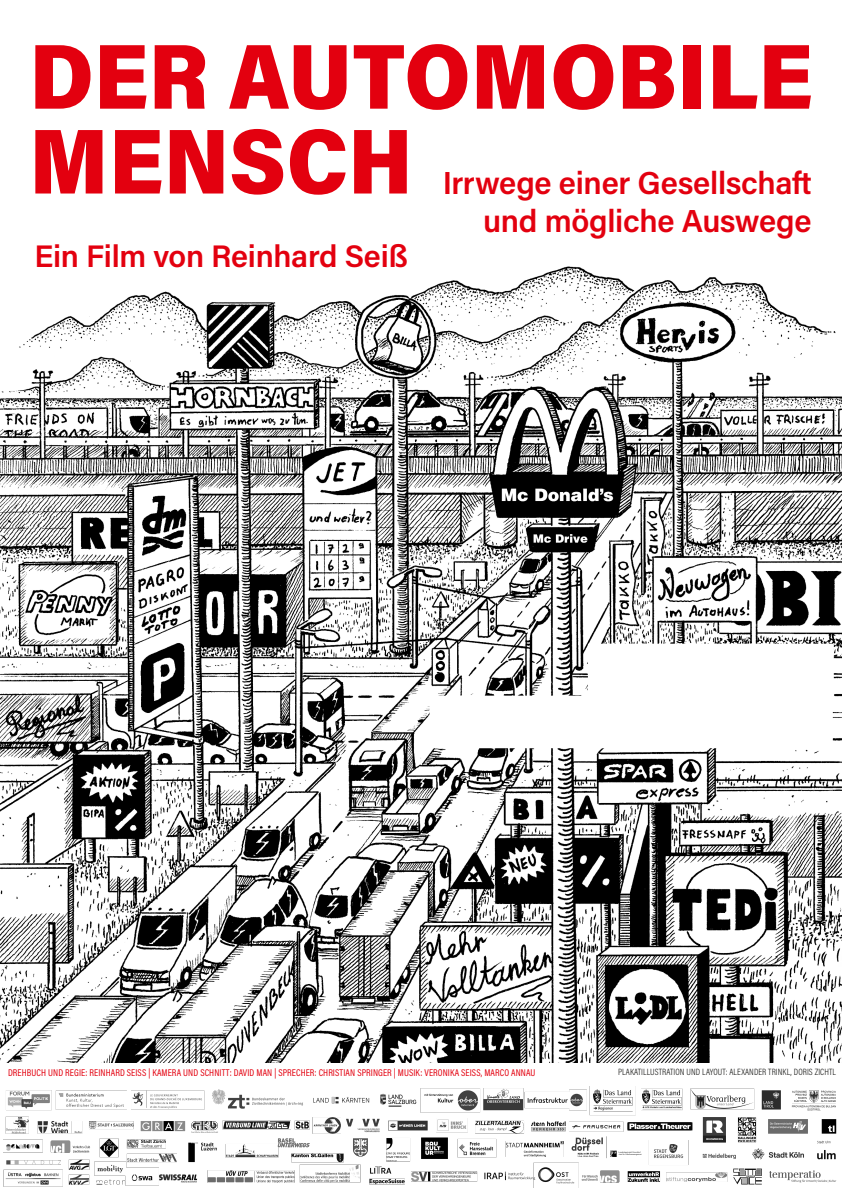
<style>
.page{position:relative;width:842px;height:1192px;background:#fff}
.page>*{position:absolute;margin:0;border:0;box-sizing:border-box;transform-origin:0 0}
.t1{font:900 92.65px/84.8px "Acumin Pro Semi Cond";color:#e3000f}
.t2{font:600 31.75px/38.2px "Acumin Pro";letter-spacing:-.01em;color:#e3000f;text-align:right}
.t3{font:600 31.1px "Acumin Pro";letter-spacing:-.01em;color:#e3000f}
.t4{font:9.9px "Acumin Pro Cond";letter-spacing:.01em;color:#e3000f}
.t5{font:300 9.2px "Acumin Pro Cond";letter-spacing:.01em;color:#1a1a18}
</style>
<div class="page">
<img style="left:0;top:266px;width:842px;height:797px">
<img style="left:3px;top:1086px;width:834px;height:102px">
<svg style="left:429px;top:644px;width:405px;height:104px"></svg>
<h1 class="t1" style="left:29px;top:30px;width:785px">DER AUTOMOBILE<br>MENSCH</h1>
<h2 class="t2" style="left:443px;top:162px;width:370px">Irrwege einer Gesellschaft und mögliche Auswege</h2>
<h3 class="t3" style="left:34px;top:234px;width:375px">Ein Film von Reinhard Seiß</h3>
<p class="t4" style="left:8px;top:1066px;width:529px">DREHBUCH UND REGIE: REINHARD SEISS | KAMERA UND SCHNITT: DAVID MAN | SPRECHER: CHRISTIAN SPRINGER | MUSIK: VERONIKA SEISS, MARCO ANNAU</p>
<p class="t5" style="left:618px;top:1066px;width:219px">PLAKATILLUSTRATION UND LAYOUT: ALEXANDER TRINKL, DORIS ZICHTL</p>
</div>
